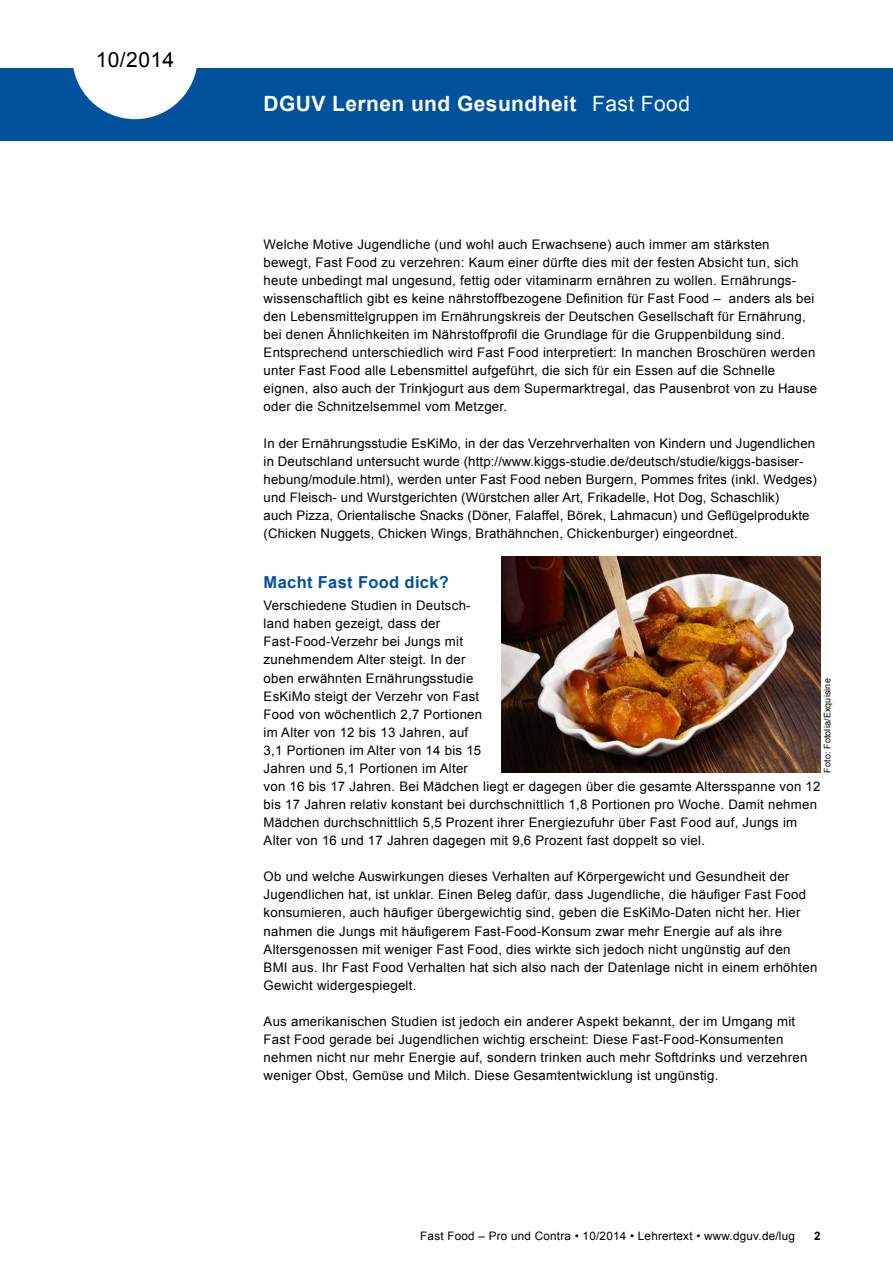
<style>
.page{position:relative;width:893px;height:1263px;background:#fff}
.page>*{position:absolute;margin:0;border:0;box-sizing:border-box;transform-origin:0 0}
.t1{font:700 21px "Arial";letter-spacing:.02em;color:#fff}
.t2{font:21px "Arial";letter-spacing:.02em;color:#000}
.t3{font:700 16.5px "Arial";letter-spacing:.02em;color:#00529c}
.t4{font:13.2px/18px "Arial";letter-spacing:.02em;color:#000}
.t5{font:11.7px "Arial";letter-spacing:.02em;color:#000}
.t6{font:700 11.7px "Arial";color:#000}
.t7{font:9px "Arial";letter-spacing:.015em;color:#000}
.s1{font-weight:400}
</style>
<div class="page">
<div style="left:0;top:68px;width:893px;height:72px;background:#00529c"></div>
<svg style="left:73px;top:68px;width:124px;height:51px"></svg>
<img style="left:502px;top:556px;width:319px;height:217px">
<h1 class="t2" style="left:96px;top:46px;width:80px">10/2014</h1>
<h1 class="t1" style="left:264px;top:90px;width:428px">DGUV Lernen und Gesundheit <span class="s1">Fast Food</span></h1>
<p class="t4" style="left:264px;top:235px;width:555px">Welche Motive Jugendliche (und wohl auch Erwachsene) auch immer am stärksten bewegt, Fast Food zu verzehren: Kaum einer dürfte dies mit der festen Absicht tun, sich heute unbedingt mal ungesund, fettig oder vitaminarm ernähren zu wollen. Ernährungs&shy;wissenschaftlich gibt es keine nährstoffbezogene Definition für Fast Food – anders als bei den Lebensmittelgruppen im Ernährungskreis der Deutschen Gesellschaft für Ernährung, bei denen Ähnlichkeiten im Nährstoffprofil die Grundlage für die Gruppenbildung sind.<br>Entsprechend unterschiedlich wird Fast Food interpretiert: In manchen Broschüren werden unter Fast Food alle Lebensmittel aufgeführt, die sich für ein Essen auf die Schnelle eignen, also auch der Trinkjogurt aus dem Supermarktregal, das Pausenbrot von zu Hause oder die Schnitzelsemmel vom Metzger.</p>
<p class="t4" style="left:264px;top:434px;width:555px">In der Ernährungsstudie EsKiMo, in der das Verzehrverhalten von Kindern und Jugendlichen in Deutschland untersucht wurde (http://www.kiggs-studie.de/deutsch/studie/kiggs-basiser&shy;hebung/module.html), werden unter Fast Food neben Burgern, Pommes frites (inkl. Wedges) und Fleisch- und Wurstgerichten (Würstchen aller Art, Frikadelle, Hot Dog, Schaschlik)<br>auch Pizza, Orientalische Snacks (Döner, Falaffel, Börek, Lahmacun) und Geflügelprodukte (Chicken Nuggets, Chicken Wings, Brathähnchen, Chickenburger) eingeordnet.</p>
<p class="t3" style="left:264px;top:571px;width:187px">Macht Fast Food dick?</p>
<p class="t4" style="left:264px;top:597px;width:558px">Verschiedene Studien in Deutsch-<br>land haben gezeigt, dass der<br>Fast-Food-Verzehr bei Jungs mit<br>zunehmendem Alter steigt. In der<br>oben erwähnten Ernährungsstudie<br>EsKiMo steigt der Verzehr von Fast<br>Food von wöchentlich 2,7 Portionen<br>im Alter von 12 bis 13 Jahren, auf<br>3,1 Portionen im Alter von 14 bis 15<br>Jahren und 5,1 Portionen im Alter<br>von 16 bis 17 Jahren. Bei Mädchen liegt er dagegen über die gesamte Altersspanne von 12 bis 17 Jahren relativ konstant bei durchschnittlich 1,8 Portionen pro Woche. Damit nehmen Mädchen durchschnittlich 5,5 Prozent ihrer Energiezufuhr über Fast Food auf, Jungs im Alter von 16 und 17 Jahren dagegen mit 9,6 Prozent fast doppelt so viel.</p>
<p class="t4" style="left:264px;top:868px;width:555px">Ob und welche Auswirkungen dieses Verhalten auf Körpergewicht und Gesundheit der Jugendlichen hat, ist unklar. Einen Beleg dafür, dass Jugendliche, die häufiger Fast Food konsumieren, auch häufiger übergewichtig sind, geben die EsKiMo-Daten nicht her. Hier nahmen die Jungs mit häufigerem Fast-Food-Konsum zwar mehr Energie auf als ihre Altersgenossen mit weniger Fast Food, dies wirkte sich jedoch nicht ungünstig auf den BMI aus. Ihr Fast Food Verhalten hat sich also nach der Datenlage nicht in einem erhöhten Gewicht widergespiegelt.</p>
<p class="t4" style="left:264px;top:1012px;width:545px">Aus amerikanischen Studien ist jedoch ein anderer Aspekt bekannt, der im Umgang mit Fast Food gerade bei Jugendlichen wichtig erscheint: Diese Fast-Food-Konsumenten nehmen nicht nur mehr Energie auf, sondern trinken auch mehr Softdrinks und verzehren weniger Obst, Gemüse und Milch. Diese Gesamtentwicklung ist ungünstig.</p>
<p class="t7" style="left:821px;top:773px;width:96px;rotate:-90deg">Foto: Fotolia/Exquisine</p>
<p class="t5" style="left:420px;top:1228px;width:376px">Fast Food – Pro und Contra • 10/2014 • Lehrertext • www.dguv.de/lug</p>
<p class="t6" style="left:814px;top:1228px;width:8px">2</p>
</div>
